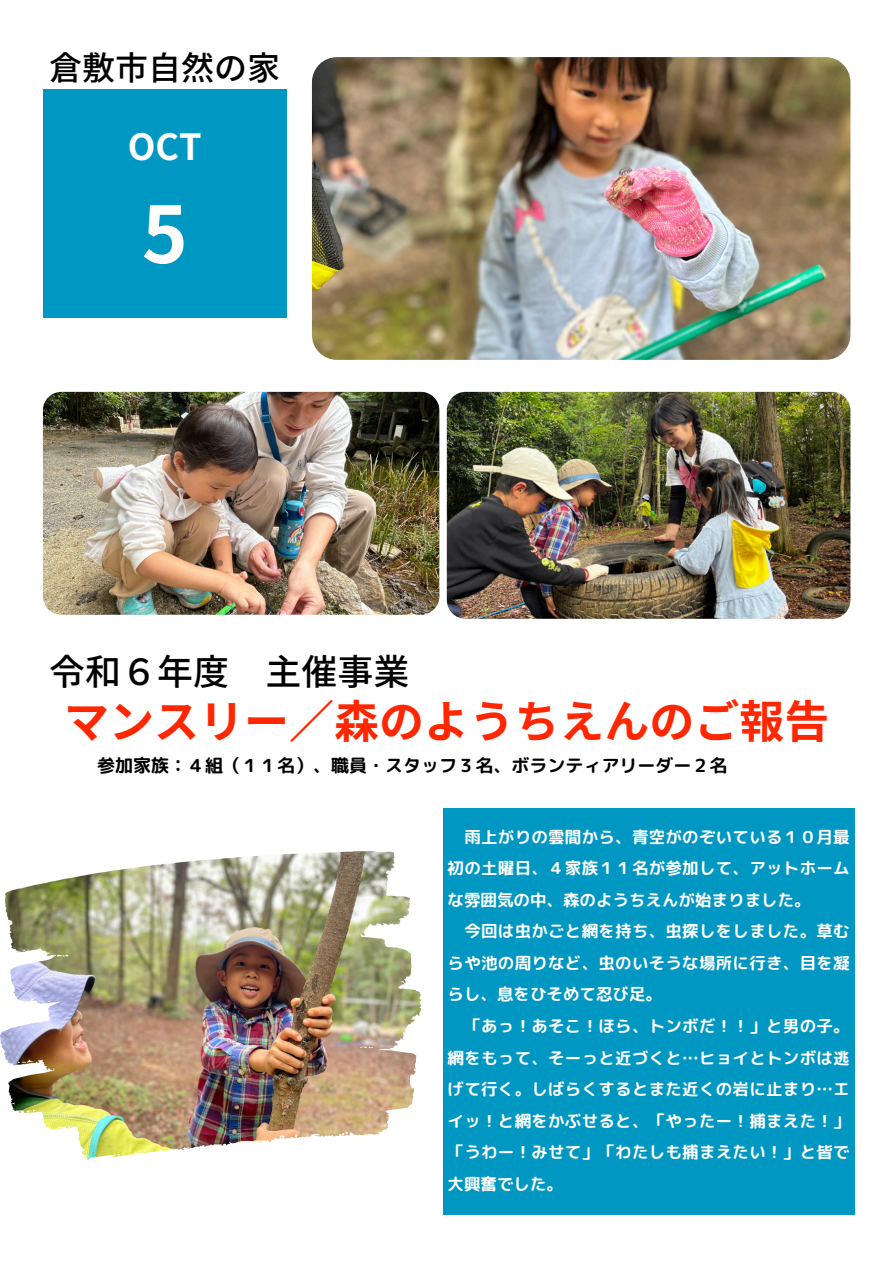
<style>
.page{position:relative;width:894px;height:1264px;background:#fff}
.page>*{position:absolute;margin:0;border:0;box-sizing:border-box;transform-origin:0 0}
.t1{font:700 78px "Noto Sans JP";color:#fff}
.t2{font:700 45px "Noto Sans JP";color:#ff2600}
.t3{font:500 36px "Noto Sans JP";color:#000}
.t4{font:700 36px "Noto Sans JP";color:#fff}
.t5{font:500 33px "Noto Sans JP";color:#000}
.t6{font:18px "rounded mplus 1 p bold";color:#000}
.t7{font:16.5px/31.5px "rounded mplus 1 p bold";letter-spacing:.015em;color:#fff;text-align:justify}
</style>
<div class="page">
<img style="left:0;top:57px;width:855px;height:1158px">
<div style="left:43px;top:89px;width:243px;height:229px;background:#0097c2"></div>
<img style="left:312px;top:57px;width:538px;height:303px;border-radius:25px">
<img style="left:43px;top:392px;width:396px;height:222px;border-radius:18px">
<img style="left:446px;top:392px;width:404px;height:227px;border-radius:19px">
<img style="left:360px;top:867px;width:60px;height:134px">
<div style="left:443px;top:808px;width:411px;height:406px;background:#0097c2"></div>
<div style="left:674px;top:539px;width:10px;height:10px;background:#9e664f;border-radius:50%"></div>
<div style="left:216px;top:559px;width:7px;height:7px;background:#9e664f;border-radius:50%"></div>
<p class="t5" style="left:49px;top:41px;width:232px">倉敷市自然の家</p>
<h1 class="t4" style="left:128px;top:118px;width:75px">OCT</h1>
<p class="t1" style="left:142px;top:172px;width:47px">5</p>
<p class="t3" style="left:49px;top:643px;width:362px">令和６年度 主催事業</p>
<p class="t2" style="left:64px;top:685px;width:766px">マンスリー／森のようちえんのご報告</p>
<p class="t6" style="left:97px;top:752px;width:632px">参加家族：４組（１１名）、職員・スタッフ３名、ボランティアリーダー２名</p>
<p class="t7" style="left:447px;top:821px;width:403px;text-indent:17px">雨上がりの雲間から、青空がのぞいている１０月最初の土曜日、４家族１１名が参加して、アットホームな雰囲気の中、森のようちえんが始まりました。</p>
<p class="t7" style="left:447px;top:915px;width:403px;text-indent:17px">今回は虫かごと網を持ち、虫探しをしました。草むらや池の周りなど、虫のいそうな場所に行き、目を凝らし、息をひそめて忍び足。</p>
<h3 class="t7" style="left:447px;top:1010px;width:403px;text-indent:17px">「あっ！あそこ！ほら、トンボだ！！」と男の子。網をもって、そーっと近づくと…ヒョイとトンボは逃げて行く。しばらくするとまた近くの岩に止まり…エイッ！と網をかぶせると、「やったー！捕まえた！」「うわー！みせて」「わたしも捕まえたい！」と皆で大興奮でした。</h3>
</div>
